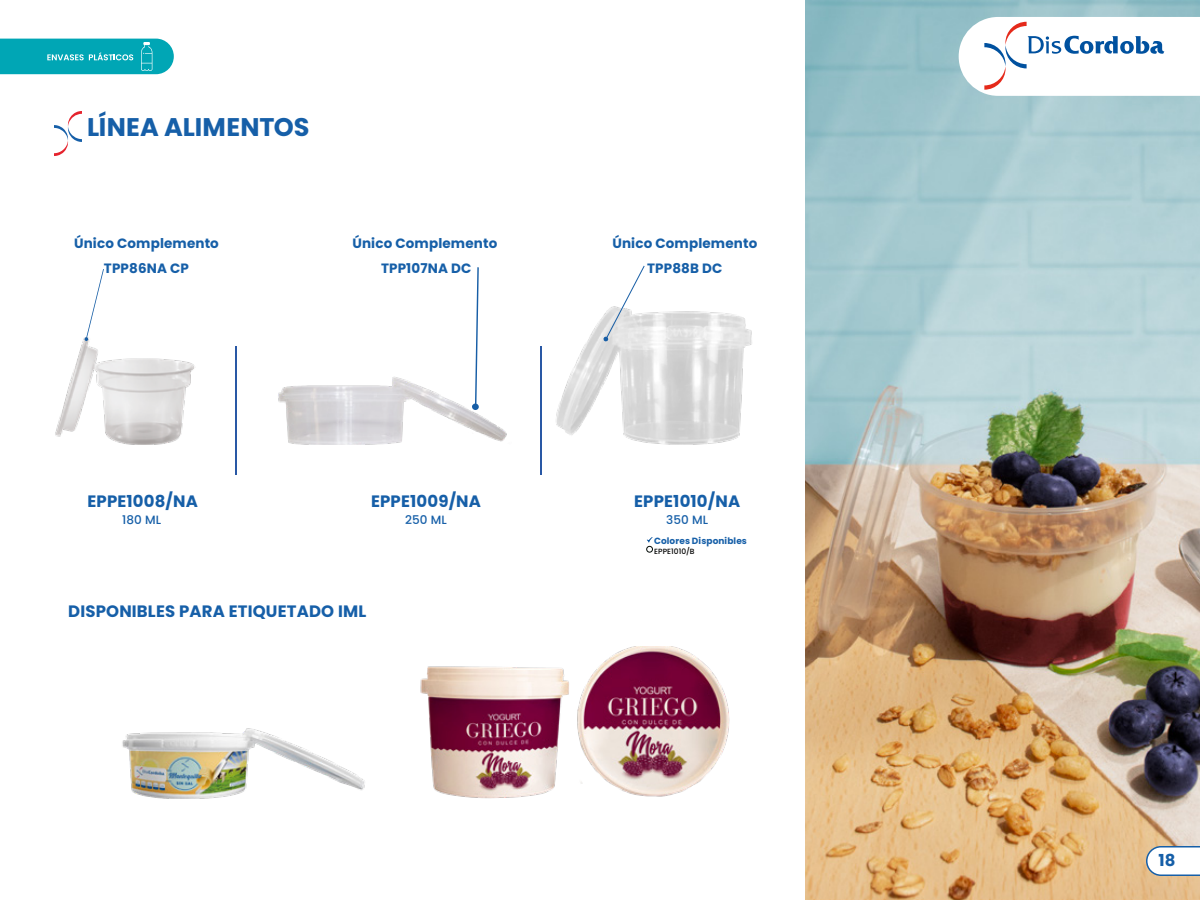
<style>
.page{position:relative;width:1200px;height:900px;background:#fff}
.page>*{position:absolute;margin:0;border:0;box-sizing:border-box;transform-origin:0 0}
.t1{font:700 25.5px "Poppins";letter-spacing:-.005em;color:#165fa8}
.t2{font:700 16.5px "Poppins";letter-spacing:.01em;color:#165fa8}
.t3{font:700 13.5px "Poppins";letter-spacing:.01em;color:#165fa8}
.t4{font:500 12px "Poppins";letter-spacing:.005em;color:#165fa8}
.t5{font:700 9px "Poppins";letter-spacing:.01em;color:#165fa8}
.t6{font:500 7.5px "Poppins";letter-spacing:.01em;color:#000}
</style>
<div class="page">
<img style="left:806px;top:0;width:394px;height:900px">
<img style="left:55px;top:338px;width:140px;height:106px">
<svg style="left:84px;top:269px;width:20px;height:72px"></svg>
<img style="left:278px;top:295px;width:229px;height:149px">
<img style="left:556px;top:311px;width:196px;height:133px">
<div style="left:472px;top:404px;width:7px;height:6px;background:#175ea6;border-radius:3px"></div>
<svg style="left:603px;top:266px;width:42px;height:76px"></svg>
<hr style="left:540px;top:346px;width:2px;height:129px;background:#2958a5">
<hr style="left:236px;top:346px;width:1px;height:129px;background:#2958a5">
<svg style="left:647px;top:537px;width:6px;height:15px"></svg>
<svg style="left:54px;top:111px;width:28px;height:45px"></svg>
<img style="left:420px;top:646px;width:310px;height:153px">
<img style="left:122px;top:728px;width:243px;height:71px">
<svg style="left:959px;top:17px;width:241px;height:79px"></svg>
<svg style="left:1146px;top:846px;width:54px;height:30px"></svg>
<svg style="left:0;top:39px;width:174px;height:35px;background:#12acba"></svg>
<h1 class="t1" style="left:87px;top:112px;width:224px">LÍNEA ALIMENTOS</h1>
<p class="t3" style="left:74px;top:236px;width:146px">Único Complemento</p>
<p class="t3" style="left:104px;top:261px;width:87px">TPP86NA CP</p>
<p class="t3" style="left:352px;top:236px;width:146px">Único Complemento</p>
<p class="t3" style="left:381px;top:261px;width:92px">TPP107NA DC</p>
<p class="t3" style="left:612px;top:236px;width:146px">Único Complemento</p>
<p class="t3" style="left:647px;top:261px;width:77px">TPP88B DC</p>
<p class="t2" style="left:87px;top:491px;width:112px">EPPE1008/NA</p>
<p class="t2" style="left:371px;top:491px;width:112px">EPPE1009/NA</p>
<p class="t2" style="left:634px;top:491px;width:108px">EPPE1010/NA</p>
<p class="t4" style="left:122px;top:512px;width:40px">180 ML</p>
<p class="t4" style="left:405px;top:512px;width:43px">250 ML</p>
<p class="t4" style="left:666px;top:512px;width:43px">350 ML</p>
<p class="t2" style="left:68px;top:602px;width:300px">DISPONIBLES PARA ETIQUETADO IML</p>
<p class="t5" style="left:654px;top:536px;width:94px">Colores Disponibles</p>
<p class="t6" style="left:654px;top:547px;width:42px">EPPE1010/B</p>
<p class="t2" style="left:1159px;top:851px;width:18px">18</p>
</div>
